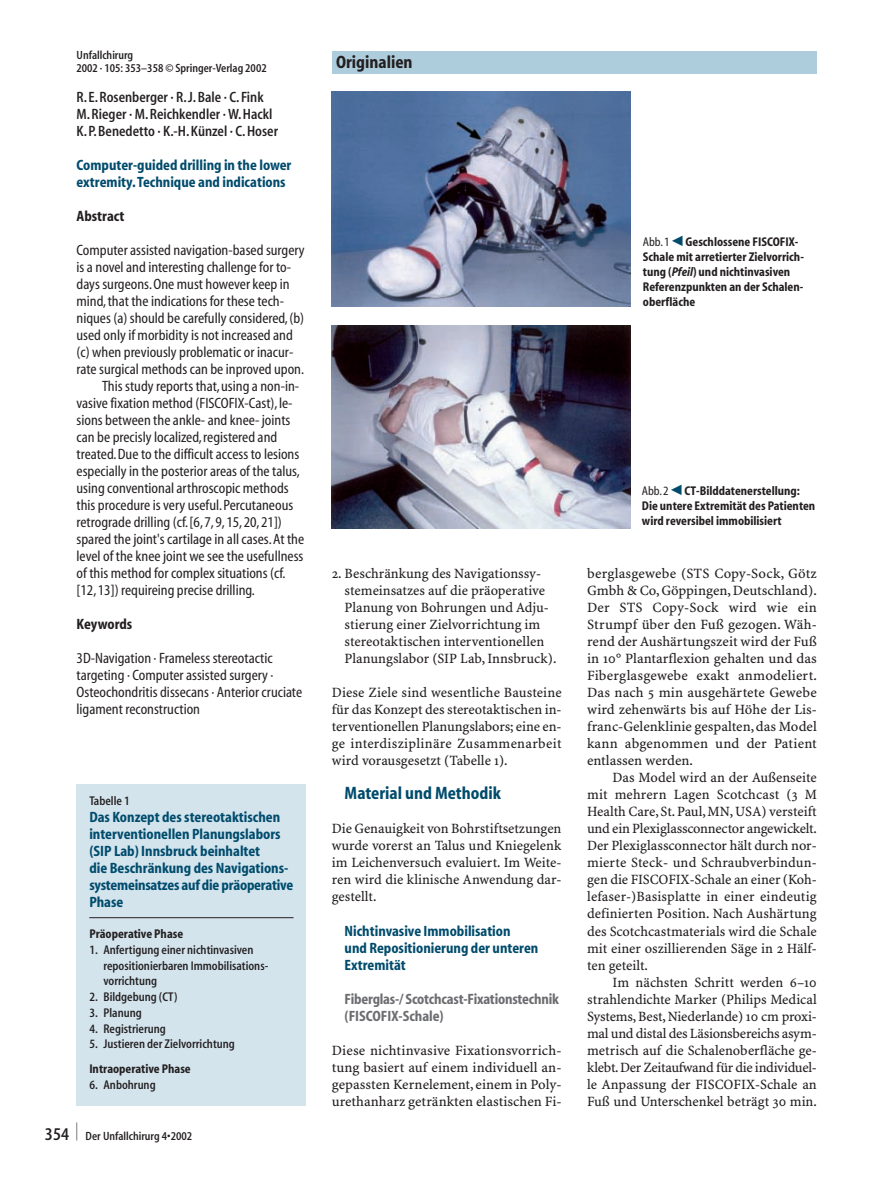
<style>
.page{position:relative;width:893px;height:1178px;background:#fff}
.page>*{position:absolute;margin:0;border:0;box-sizing:border-box;transform-origin:0 0}
.t1{font:700 condensed 18px "S Myriad";color:#004b6c}
.t2{font:700 condensed 18px "S Myriad";color:#231f20}
.t3{font:600 condensed 18px "S Myriad";color:#231f20;scale:.38 1}
.t4{font:condensed 15px/17px "S Myriad";color:#231f20}
.t5{font:700 condensed 15px/17px "S Myriad";color:#004b6c}
.t6{font:600 condensed 15px/17px "S Myriad";color:#231f20}
.t7{font:700 condensed 15px/17px "S Myriad";letter-spacing:-.015em;color:#6c6d70}
.t8{font:700 condensed 15px "S Myriad";color:#231f20}
.t9{font:14.25px/17px "S Minion Plus";color:#231f20;text-align:justify}
.t10{font:700 condensed 12.75px/15px "S Myriad";color:#231f20}
.t11{font:600 condensed 12.75px/15.8px "S Myriad";color:#231f20}
.t12{font:600 condensed 12px/12.8px "S Myriad";color:#231f20}
.s1{font-size:18px}
.s2{font-weight:400}
.s3{font-family:"Mathematical Pi Six";font-weight:400;font-stretch:normal;font-size:14.25px;color:#004b6c}
.s4{font-style:italic}
</style>
<div class="page">
<div style="left:332px;top:51px;width:484px;height:23px;background:#aecddc"></div>
<div style="left:77px;top:784px;width:229px;height:322px;background:#d3e4ed"></div>
<hr style="left:89px;top:917px;width:204px;height:1px;background:#231f20">
<img style="left:332px;top:91px;width:298px;height:215px">
<img style="left:332px;top:325px;width:298px;height:203px">
<p class="t12" style="left:77px;top:50px;width:192px">Unfallchirurg<br>2002 · 105: 353–358 © Springer-Verlag 2002</p>
<p class="t6" style="left:77px;top:90px;width:203px">R.E.Rosenberger · R.J.Bale · C.Fink<br>M.Rieger · M.Reichkendler · W.Hackl<br>K.P.Benedetto · K.-H.Künzel · C.Hoser</p>
<p class="t5" style="left:77px;top:158px;width:216px">Computer-guided drilling in the lower extremity.Technique and indications</p>
<p class="t8" style="left:77px;top:210px;width:49px">Abstract</p>
<p class="t4" style="left:77px;top:241px;width:230px">Computer assisted navigation-based surgery</p>
<p class="t4" style="left:77px;top:258px;width:216px">is a novel and interesting challenge for to-</p>
<p class="t4" style="left:77px;top:275px;width:215px">days surgeons.One must however keep in</p>
<p class="t4" style="left:77px;top:292px;width:209px">mind,that the indications for these tech-</p>
<p class="t4" style="left:77px;top:309px;width:229px">niques (a) should be carefully considered,(b)</p>
<p class="t4" style="left:77px;top:326px;width:218px">used only if morbidity is not increased and</p>
<p class="t4" style="left:77px;top:343px;width:218px">(c) when previously problematic or inacur-</p>
<p class="t4" style="left:77px;top:360px;width:229px">rate surgical methods can be inproved upon.</p>
<p class="t4" style="left:102px;top:377px;width:199px">This study reports that,using a non-in-</p>
<p class="t4" style="left:77px;top:394px;width:217px">vasive fixation method (FISCOFIX-Cast),le-</p>
<p class="t4" style="left:77px;top:411px;width:215px">sions between the ankle- and knee- joints</p>
<p class="t4" style="left:77px;top:428px;width:202px">can be precisly localized,registered and</p>
<p class="t4" style="left:77px;top:445px;width:224px">treated.Due to the difficult access to lesions</p>
<p class="t4" style="left:77px;top:462px;width:225px">especially in the posterior areas of the talus,</p>
<p class="t4" style="left:77px;top:479px;width:214px">using conventional arthroscopic methods</p>
<p class="t4" style="left:77px;top:496px;width:218px">this procedure is very useful.Percutaneous</p>
<p class="t4" style="left:77px;top:513px;width:207px">retrograde drilling (cf.[6,7,9,15,20,21])</p>
<p class="t4" style="left:77px;top:530px;width:229px">spared the joint's cartilage in all cases.At the</p>
<p class="t4" style="left:77px;top:547px;width:228px">level of the knee joint we see the usefullness</p>
<p class="t4" style="left:77px;top:564px;width:210px">of this method for complex situations (cf.</p>
<p class="t4" style="left:77px;top:581px;width:180px">[12,13]) requireing precise drilling.</p>
<p class="t8" style="left:77px;top:618px;width:57px">Keywords</p>
<p class="t4" style="left:77px;top:650px;width:227px">3D-Navigation · Frameless stereotactic targeting · Computer assisted surgery · Osteochondritis dissecans · Anterior cruciate ligament reconstruction</p>
<p class="t11" style="left:89px;top:794px;width:42px">Tabelle 1</p>
<p class="t5" style="left:89px;top:810px;width:205px">Das Konzept des stereotaktischen interventionellen Planungslabors (SIP Lab) Innsbruck beinhaltet<br>die Beschränkung des Navigations&shy;systemeinsatzes auf die präoperative<br>Phase</p>
<p class="t10" style="left:89px;top:927px;width:95px">Präoperative Phase</p>
<p class="t11" style="left:103px;top:943px;width:166px;text-indent:-14px">1. Anfertigung einer nichtinvasiven repositionierbaren Immobilisations&shy;vorrichtung</p>
<p class="t11" style="left:89px;top:990px;width:90px">2. Bildgebung (CT)</p>
<p class="t11" style="left:89px;top:1006px;width:54px">3. Planung</p>
<p class="t11" style="left:89px;top:1021px;width:78px">4. Registrierung</p>
<p class="t11" style="left:89px;top:1037px;width:147px">5. Justieren der Zielvorrichtung</p>
<p class="t10" style="left:89px;top:1062px;width:103px">Intraoperative Phase</p>
<p class="t11" style="left:89px;top:1078px;width:68px">6. Anbohrung</p>
<p class="t3" style="left:76px;top:1123px;width:5px">|</p>
<p class="t12" style="left:45px;top:1130px;width:149px"><span class="s1">354</span> Der Unfallchirurg 4•2002</p>
<p class="t2" style="left:336px;top:55px;width:78px">Originalien</p>
<p class="t10" style="left:643px;top:235px;width:162px"><span class="s2">Abb.1</span> <span class="s3">-</span> Geschlossene FISCOFIX-<br>Schale mit arretierter Zielvorrich&shy;tung (<span class="s4">Pfeil</span>) und nichtinvasiven<br>Referenzpunkten an der Schalen&shy;oberfläche</p>
<p class="t9" style="left:344px;top:566px;width:213px;text-align:left;text-indent:-13px">2. Beschränkung des Navigationssy&shy;stemeinsatzes auf die präoperative Planung von Bohrungen und Adju&shy;stierung einer Zielvorrichtung im stereotaktischen interventionellen Planungslabor (SIP Lab, Innsbruck).</p>
<p class="t9" style="left:332px;top:685px;width:231px">Diese Ziele sind wesentliche Bausteine für das Konzept des stereotaktischen in&shy;terventionellen Planungslabors; eine en&shy;ge interdisziplinäre Zusammenarbeit wird vorausgesetzt (Tabelle 1).</p>
<p class="t1" style="left:344px;top:786px;width:158px">Material und Methodik</p>
<p class="t9" style="left:332px;top:821px;width:231px">Die Genauigkeit von Bohrstiftsetzungen wurde vorerst an Talus und Kniegelenk im Leichenversuch evaluiert. Im Weite&shy;ren wird die klinische Anwendung dar&shy;gestellt.</p>
<p class="t5" style="left:344px;top:923px;width:195px">Nichtinvasive Immobilisation<br>und Repositionierung der unteren<br>Extremität</p>
<p class="t7" style="left:344px;top:991px;width:216px">Fiberglas-/ Scotchcast-Fixationstechnik (FISCOFIX-Schale)</p>
<p class="t9" style="left:332px;top:1042px;width:231px">Diese nichtinvasive Fixationsvorrich&shy;tung basiert auf einem individuell an&shy;gepassten Kernelement, einem in Poly&shy;urethanharz getränkten elastischen Fi-</p>
<p class="t10" style="left:642px;top:484px;width:175px"><span class="s2">Abb.2</span> <span class="s3">-</span> CT-Bilddatenerstellung:<br>Die untere Extremität des Patienten wird reversibel immobilisiert</p>
<p class="t9" style="left:587px;top:566px;width:231px">berglasgewebe (STS Copy-Sock, Götz Gmbh &amp; Co, Göppingen, Deutschland).<br>Der STS Copy-Sock wird wie ein Strumpf über den Fuß gezogen. Wäh&shy;rend der Aushärtungszeit wird der Fuß in 10° Plantarflexion gehalten und das Fiberglasgewebe exakt anmodeliert.<br>Das nach 5 min ausgehärtete Gewebe wird zehenwärts bis auf Höhe der Lis&shy;franc-Gelenklinie gespalten, das Model kann abgenommen und der Patient entlassen werden.</p>
<p class="t9" style="left:587px;top:770px;width:231px;text-indent:26px">Das Model wird an der Außenseite mit mehrern Lagen Scotchcast (3 M Health Care, St. Paul, MN, USA) versteift und ein Plexiglassconnector angewickelt.<br>Der Plexiglassconnector hält durch nor&shy;mierte Steck- und Schraubverbindun&shy;gen die FISCOFIX-Schale an einer (Koh&shy;lefaser-)Basisplatte in einer eindeutig definierten Position. Nach Aushärtung des Scotchcastmaterials wird die Schale mit einer oszillierenden Säge in 2 Hälf&shy;ten geteilt.</p>
<p class="t9" style="left:587px;top:974px;width:231px;text-indent:26px">Im nächsten Schritt werden 6–10 strahlendichte Marker (Philips Medical Systems, Best, Niederlande) 10 cm proxi&shy;mal und distal des Läsionsbereichs asym&shy;metrisch auf die Schalenoberfläche ge&shy;klebt.Der Zeitaufwand für die individuel&shy;le Anpassung der FISCOFIX-Schale an Fuß und Unterschenkel beträgt 30 min.</p>
</div>
